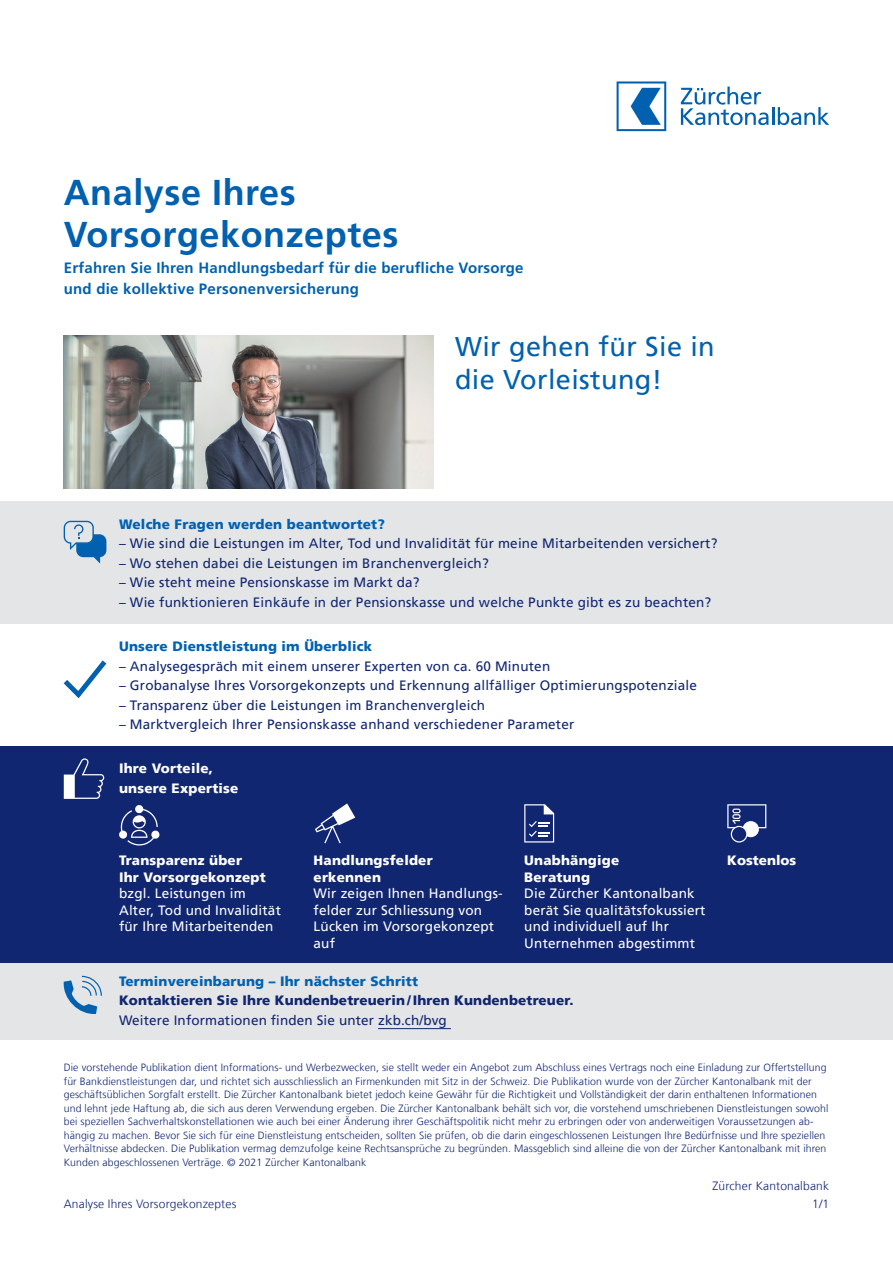
<style>
.page{position:relative;width:893px;height:1263px;background:#fff}
.page>*{position:absolute;margin:0;border:0;box-sizing:border-box;transform-origin:0 0}
.t1{font:700 36px "Frutiger For ZKB";letter-spacing:.015em;color:#0161b0}
.t2{font:27px "Frutigerfor ZKB";letter-spacing:.015em;color:#0161b0}
.t3{font:700 15px "Frutiger For ZKB";letter-spacing:.015em;color:#0161b0}
.t4{font:13.5px "Frutigerfor ZKB";letter-spacing:.015em;color:#112670}
.t5{font:13.5px/16.5px "Frutigerfor ZKB";letter-spacing:.015em;color:#fff}
.t6{font:900 13.5px "Frutigerfor ZKB";letter-spacing:.015em;color:#0161b0}
.t7{font:900 13.5px "Frutigerfor ZKB";letter-spacing:.015em;color:#fff}
.t8{font:900 13.5px "Frutigerfor ZKB";letter-spacing:.01em;color:#112670}
.t9{font:300 12px "Frutiger For ZKB";letter-spacing:.015em;color:#112670}
.t10{font:300 10.5px/13.5px "Frutiger For ZKB";letter-spacing:.01em;color:#112670}
.s1{font-weight:900}
</style>
<div class="page">
<svg style="left:617px;top:81px;width:49px;height:50px"></svg>
<svg style="left:681px;top:87px;width:148px;height:38px"></svg>
<img style="left:64px;top:336px;width:370px;height:152px">
<div style="left:0;top:502px;width:893px;height:122px;background:#e4e5e7"></div>
<div style="left:0;top:746px;width:893px;height:217px;background:#112670"></div>
<svg style="left:64px;top:521px;width:42px;height:42px"></svg>
<svg style="left:64px;top:660px;width:42px;height:38px"></svg>
<svg style="left:524px;top:804px;width:30px;height:38px"></svg>
<svg style="left:727px;top:804px;width:39px;height:38px"></svg>
<svg style="left:64px;top:758px;width:40px;height:41px"></svg>
<div style="left:0;top:963px;width:893px;height:76px;background:#e4e5e7"></div>
<hr style="left:378px;top:1028px;width:73px;height:1px;background:#112670">
<svg style="left:64px;top:976px;width:38px;height:38px"></svg>
<svg style="left:119px;top:805px;width:41px;height:40px"></svg>
<svg style="left:315px;top:803px;width:40px;height:40px"></svg>
<p class="t1" style="left:64px;top:171px;width:233px">Analyse Ihres</p>
<p class="t1" style="left:64px;top:213px;width:336px">Vorsorgekonzeptes</p>
<p class="t3" style="left:64px;top:259px;width:461px">Erfahren Sie Ihren Handlungsbedarf für die berufliche Vorsorge</p>
<p class="t3" style="left:64px;top:280px;width:297px">und die kollektive Personenversicherung</p>
<p class="t2" style="left:455px;top:331px;width:261px">Wir gehen für Sie in</p>
<p class="t2" style="left:455px;top:364px;width:209px">die Vorleistung!</p>
<p class="t6" style="left:119px;top:516px;width:267px">Welche Fragen werden beantwortet?</p>
<p class="t4" style="left:119px;top:536px;width:600px">– Wie sind die Leistungen im Alter, Tod und Invalidität für meine Mitarbeitenden versichert?</p>
<p class="t4" style="left:119px;top:555px;width:371px">– Wo stehen dabei die Leistungen im Branchenvergleich?</p>
<p class="t4" style="left:119px;top:575px;width:302px">– Wie steht meine Pensionskasse im Markt da?</p>
<p class="t4" style="left:119px;top:594px;width:594px">– Wie funktionieren Einkäufe in der Pensionskasse und welche Punkte gibt es zu beachten?</p>
<p class="t6" style="left:119px;top:638px;width:254px">Unsere Dienstleistung im Überblick</p>
<p class="t4" style="left:119px;top:658px;width:433px">– Analysegespräch mit einem unserer Experten von ca. 60 Minuten</p>
<p class="t4" style="left:119px;top:677px;width:580px">– Grobanalyse Ihres Vorsorgekonzepts und Erkennung allfälliger Optimierungspotenziale</p>
<p class="t4" style="left:119px;top:697px;width:368px">– Transparenz über die Leistungen im Branchenvergleich</p>
<p class="t4" style="left:119px;top:716px;width:457px">– Marktvergleich Ihrer Pensionskasse anhand verschiedener Parameter</p>
<p class="t7" style="left:119px;top:760px;width:95px">Ihre Vorteile,</p>
<p class="t7" style="left:119px;top:780px;width:121px">unsere Expertise</p>
<p class="t7" style="left:119px;top:852px;width:124px">Transparenz über</p>
<p class="t7" style="left:119px;top:869px;width:148px">Ihr Vorsorgekonzept</p>
<p class="t5" style="left:119px;top:885px;width:128px">bzgl. Leistungen im</p>
<p class="t5" style="left:119px;top:902px;width:163px">Alter, Tod und Invalidität</p>
<p class="t5" style="left:119px;top:918px;width:156px">für Ihre Mitarbeitenden</p>
<p class="t7" style="left:314px;top:852px;width:121px">Handlungsfelder</p>
<p class="t5" style="left:314px;top:869px;width:191px"><span class="s1">erkennen<br></span>Wir zeigen Ihnen Handlungs&shy;felder zur Schliessung von<br>Lücken im Vorsorgekonzept auf</p>
<p class="t7" style="left:524px;top:852px;width:97px">Unabhängige</p>
<p class="t5" style="left:524px;top:869px;width:183px"><span class="s1">Beratung<br></span>Die Zürcher Kantonalbank berät Sie qualitätsfokussiert und individuell auf Ihr<br>Unternehmen abgestimmt</p>
<p class="t7" style="left:727px;top:852px;width:71px">Kostenlos</p>
<p class="t6" style="left:119px;top:973px;width:301px">Terminvereinbarung – Ihr nächster Schritt</p>
<p class="t8" style="left:119px;top:992px;width:456px">Kontaktieren Sie Ihre Kundenbetreuerin/Ihren Kundenbetreuer.</p>
<p class="t4" style="left:119px;top:1012px;width:329px">Weitere Informationen finden Sie unter zkb.ch/bvg</p>
<p class="t10" style="left:64px;top:1061px;width:766px">Die vorstehende Publikation dient Informations- und Werbezwecken, sie stellt weder ein Angebot zum Abschluss eines Vertrags noch eine Einladung zur Offertstellung für Bankdienstleistungen dar, und richtet sich ausschliesslich an Firmenkunden mit Sitz in der Schweiz. Die Publikation wurde von der Zürcher Kantonalbank mit der geschäftsüblichen Sorgfalt erstellt. Die Zürcher Kantonalbank bietet jedoch keine Gewähr für die Richtigkeit und Vollständigkeit der darin enthaltenen Informationen und lehnt jede Haftung ab, die sich aus deren Verwendung ergeben. Die Zürcher Kantonalbank behält sich vor, die vorstehend umschriebenen Dienstleistungen sowohl bei speziellen Sachverhaltskonstellationen wie auch bei einer Änderung ihrer Geschäftspolitik nicht mehr zu erbringen oder von anderweitigen Voraussetzungen ab&shy;hängig zu machen. Bevor Sie sich für eine Dienstleistung entscheiden, sollten Sie prüfen, ob die darin eingeschlossenen Leistungen Ihre Bedürfnisse und Ihre speziellen Verhältnisse abdecken. Die Publikation vermag demzufolge keine Rechtsansprüche zu begründen. Massgeblich sind alleine die von der Zürcher Kantonalbank mit ihren Kunden abgeschlossenen Verträge. © 2021 Zürcher Kantonalbank</p>
<p class="t9" style="left:712px;top:1178px;width:118px">Zürcher Kantonalbank</p>
<p class="t9" style="left:64px;top:1196px;width:174px">Analyse Ihres Vorsorgekonzeptes</p>
<p class="t9" style="left:812px;top:1196px;width:19px">1/1</p>
</div>
